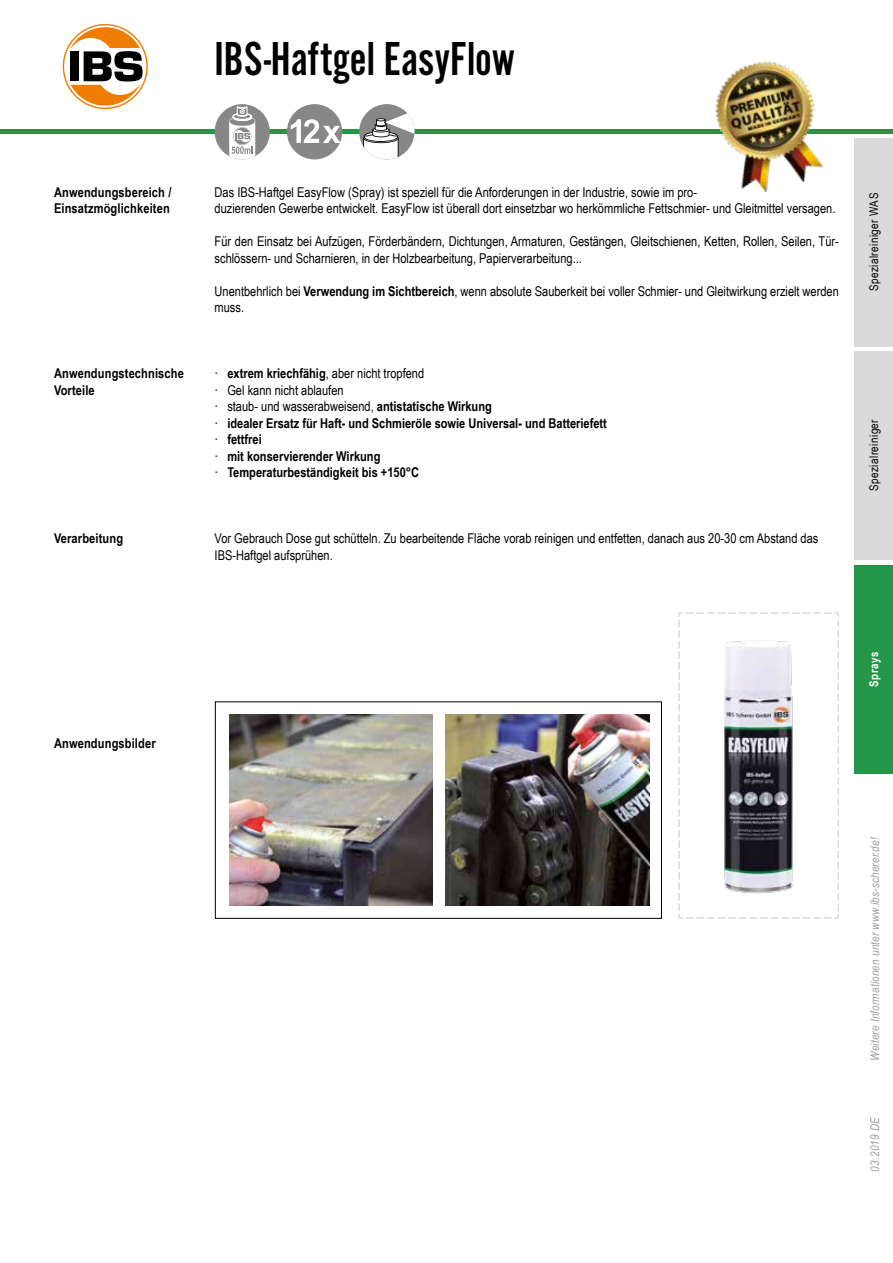
<style>
.page{position:relative;width:893px;height:1263px;background:#fff}
.page>*{position:absolute;margin:0;border:0;box-sizing:border-box;transform-origin:0 0}
.t1{font:49.5px "Alternate Got No 2 D";letter-spacing:.005em;color:#000}
.t2{font:13.5px/16.5px "Arial Narrow";color:#000}
.t3{font:700 13.5px/16.5px "Arial Narrow";color:#000}
.t4{font:italic 12px "Arial Narrow";letter-spacing:.02em;color:#9d9d9c}
.t5{font:12px "Arial Narrow";letter-spacing:.04em;color:#000}
.t6{font:700 12px "Arial Narrow";letter-spacing:.04em;color:#fff}
.s1{font-weight:700}
.s2{font-family:"Arial";font-weight:400}
.s3{font-weight:400}
</style>
<div class="page">
<div style="left:855px;top:138px;width:38px;height:208px;background:#dadada"></div>
<div style="left:855px;top:351px;width:38px;height:208px;background:#dadada"></div>
<div style="left:855px;top:565px;width:38px;height:208px;background:#239747"></div>
<hr style="left:0;top:130px;width:893px;height:4px;background:#239747">
<svg style="left:63px;top:24px;width:85px;height:85px"></svg>
<div style="left:64px;top:25px;width:82px;height:83px;background:#fff;border-radius:50%"></div>
<div style="left:70px;top:51px;width:8px;height:30px;background:#000"></div>
<svg style="left:71px;top:27px;width:72px;height:79px"></svg>
<img style="left:705px;top:61px;width:128px;height:132px">
<div style="left:215px;top:104px;width:55px;height:55px;background:#878787;border-radius:50%"></div>
<svg style="left:229px;top:106px;width:26px;height:53px"></svg>
<div style="left:287px;top:104px;width:55px;height:55px;background:#878787;border-radius:50%"></div>
<svg style="left:291px;top:119px;width:50px;height:24px"></svg>
<div style="left:359px;top:104px;width:55px;height:55px;background:#878787;border-radius:50%"></div>
<svg style="left:363px;top:113px;width:51px;height:46px"></svg>
<img style="left:446px;top:714px;width:203px;height:192px">
<img style="left:230px;top:714px;width:203px;height:192px">
<svg style="left:678px;top:612px;width:161px;height:307px"></svg>
<div style="left:215px;top:702px;width:447px;height:216px;border:1px solid #000"></div>
<h1 class="t1" style="left:215px;top:32px;width:302px">IBS-Haftgel EasyFlow</h1>
<p class="t3" style="left:54px;top:183px;width:119px">Anwendungsbereich /<br>Einsatzmöglichkeiten</p>
<p class="t2" style="left:215px;top:183px;width:622px">Das IBS-Haftgel EasyFlow (Spray) ist speziell für die Anforderungen in der Industrie, sowie im pro-<br>duzierenden Gewerbe entwickelt. EasyFlow ist überall dort einsetzbar wo herkömmliche Fettschmier- und Gleitmittel versagen.</p>
<p class="t2" style="left:215px;top:233px;width:626px">Für den Einsatz bei Aufzügen, Förderbändern, Dichtungen, Armaturen, Gestängen, Gleitschienen, Ketten, Rollen, Seilen, Tür&shy;schlössern- und Scharnieren, in der Holzbearbeitung, Papierverarbeitung...</p>
<p class="t2" style="left:215px;top:282px;width:626px">Unentbehrlich bei <span class="s1">Verwendung im Sichtbereich</span>, wenn absolute Sauberkeit bei voller Schmier- und Gleitwirkung erzielt werden muss.</p>
<p class="t5" style="left:865px;top:291px;width:100px;rotate:-90deg">Spezialreiniger WAS</p>
<p class="t3" style="left:54px;top:365px;width:131px">Anwendungstechnische<br>Vorteile</p>
<p class="t3" style="left:215px;top:365px;width:394px"><span class="s2">∙</span> extrem kriechfähig<span class="s3">, aber nicht tropfend<br></span><span class="s2">∙</span> <span class="s3">Gel kann nicht ablaufen<br></span><span class="s2">∙</span> <span class="s3">staub- und wasserabweisend,</span> antistatische Wirkung<br><span class="s2">∙</span> idealer Ersatz für Haft- und Schmieröle sowie Universal- und Batteriefett <span class="s2">∙</span> fettfrei<br><span class="s2">∙</span> mit konservierender Wirkung<br><span class="s2">∙</span> Temperaturbeständigkeit bis +150°C</p>
<p class="t5" style="left:865px;top:491px;width:73px;rotate:-90deg">Spezialreiniger</p>
<p class="t3" style="left:54px;top:530px;width:71px">Verarbeitung</p>
<p class="t2" style="left:215px;top:530px;width:605px">Vor Gebrauch Dose gut schütteln. Zu bearbeitende Fläche vorab reinigen und entfetten, danach aus 20-30 cm Abstand das<br>IBS-Haftgel aufsprühen.</p>
<p class="t3" style="left:54px;top:734px;width:103px">Anwendungsbilder</p>
<p class="t6" style="left:865px;top:687px;width:37px;rotate:-90deg">Sprays</p>
<p class="t4" style="left:866px;top:1061px;width:225px;rotate:-90deg">Weitere Informationen unter www.ibs-scherer.de!</p>
<p class="t4" style="left:866px;top:1171px;width:56px;rotate:-90deg">03.2019 DE</p>
</div>
